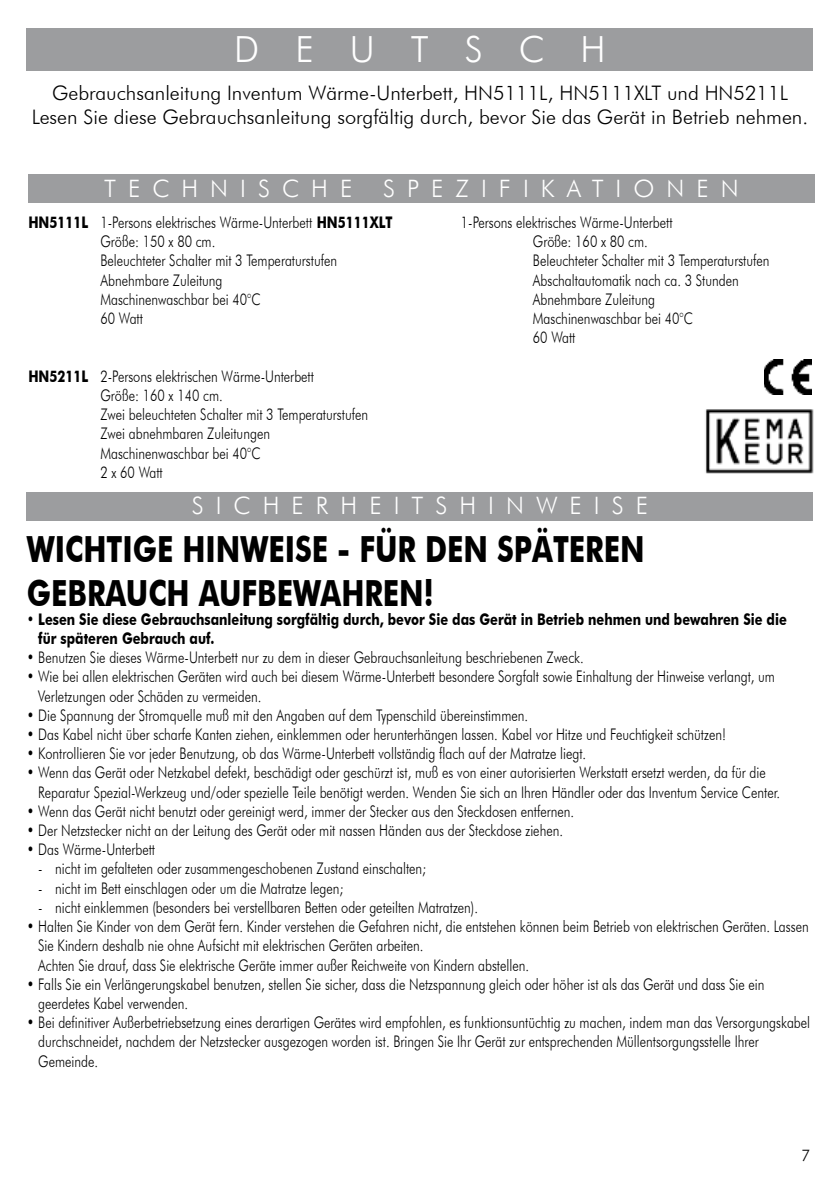
<style>
.page{position:relative;width:840px;height:1191px;background:#fff}
.page>*{position:absolute;margin:0;border:0;box-sizing:border-box;transform-origin:0 0}
.t1{font:700 36px/43.2px "Futura BT";color:#000;scale:.8 1}
.t2{font:300 36px "Futura BT";letter-spacing:1em;color:#fff}
.t3{font:300 24px "Futura BT";letter-spacing:.5em;color:#fff}
.t4{font:300 20px/24px "Futura BT";color:#000;text-align:center}
.t5{font:300 16px/19.2px "Futura BT";color:#000;scale:.8 1}
.t6{font:700 16px/19.2px "Futura BT";color:#000;scale:.8 1}
.t7{font:300 16px "Futura BT";color:#000}
.s1{font-weight:700}
</style>
<div class="page">
<div style="left:27px;top:28px;width:785px;height:43px;background:#9c9d9f"></div>
<div style="left:27px;top:492px;width:785px;height:28px;background:#9c9d9f"></div>
<div style="left:28px;top:174px;width:786px;height:29px;background:#9c9d9f"></div>
<img style="left:764px;top:360px;width:47px;height:34px">
<img style="left:705px;top:409px;width:109px;height:65px">
<h1 class="t2" style="left:234px;top:28px;width:373px">DEUTSCH</h1>
<p class="t4" style="left:32px;top:81px;width:777px">Gebrauchsanleitung Inventum Wärme-Unterbett, HN5111L, HN5111XLT und HN5211L<br>Lesen Sie diese Gebrauchsanleitung sorgfältig durch, bevor Sie das Gerät in Betrieb nehmen.</p>
<h2 class="t3" style="left:104px;top:174px;width:249px">TECHNISCHE</h2>
<h2 class="t3" style="left:383px;top:174px;width:357px">SPEZIFIKATIONEN</h2>
<p class="t5" style="left:28px;top:213px;width:456px"><span class="s1">HN5111L</span> 1-Persons elektrisches Wärme-Unterbett <span class="s1">HN5111XLT</span></p>
<p class="t5" style="left:460px;top:213px;width:266px">1-Persons elektrisches Wärme-Unterbett</p>
<p class="t5" style="left:100px;top:232px;width:145px">Größe: 150 x 80 cm.</p>
<p class="t5" style="left:532px;top:232px;width:145px">Größe: 160 x 80 cm.</p>
<p class="t5" style="left:100px;top:251px;width:297px">Beleuchteter Schalter mit 3 Temperaturstufen</p>
<p class="t5" style="left:532px;top:251px;width:297px">Beleuchteter Schalter mit 3 Temperaturstufen</p>
<p class="t5" style="left:100px;top:270px;width:154px">Abnehmbare Zuleitung</p>
<p class="t5" style="left:532px;top:270px;width:258px">Abschaltautomatik nach ca. 3 Stunden</p>
<p class="t5" style="left:100px;top:289px;width:201px">Maschinenwaschbar bei 40°C</p>
<p class="t5" style="left:532px;top:289px;width:154px">Abnehmbare Zuleitung</p>
<p class="t5" style="left:100px;top:309px;width:55px">60 Watt</p>
<p class="t5" style="left:532px;top:309px;width:201px">Maschinenwaschbar bei 40°C<br>60 Watt</p>
<p class="t5" style="left:100px;top:366px;width:336px;text-indent:-72px"><span class="s1">HN5211L</span> 2-Persons elektrischen Wärme-Unterbett<br>Größe: 160 x 140 cm.<br>Zwei beleuchteten Schalter mit 3 Temperaturstufen<br>Zwei abnehmbaren Zuleitungen<br>Maschinenwaschbar bei 40°C<br>2 x 60 Watt</p>
<h2 class="t3" style="left:192px;top:491px;width:457px">SICHERHEITSHINWEISE</h2>
<h1 class="t1" style="left:27px;top:527px;width:773px">WICHTIGE HINWEISE - FÜR DEN SPÄTEREN<br>GEBRAUCH AUFBEWAHREN!</h1>
<p class="t6" style="left:38px;top:609px;width:936px;text-indent:-11px">• Lesen Sie diese Gebrauchsanleitung sorgfältig durch, bevor Sie das Gerät in Betrieb nehmen und bewahren Sie die für späteren Gebrauch auf.</p>
<p class="t5" style="left:27px;top:648px;width:697px">• Benutzen Sie dieses Wärme-Unterbett nur zu dem in dieser Gebrauchsanleitung beschriebenen Zweck.</p>
<p class="t5" style="left:38px;top:667px;width:921px;text-indent:-11px">• Wie bei allen elektrischen Geräten wird auch bei diesem Wärme-Unterbett besondere Sorgfalt sowie Einhaltung der Hinweise verlangt, um<br>Verletzungen oder Schäden zu vermeiden.</p>
<p class="t5" style="left:27px;top:705px;width:627px">• Die Spannung der Stromquelle muß mit den Angaben auf dem Typenschild übereinstimmen.</p>
<p class="t5" style="left:27px;top:724px;width:874px">• Das Kabel nicht über scharfe Kanten ziehen, einklemmen oder herunterhängen lassen. Kabel vor Hitze und Feuchtigkeit schützen!</p>
<p class="t5" style="left:27px;top:744px;width:700px">• Kontrollieren Sie vor jeder Benutzung, ob das Wärme-Unterbett vollständig flach auf der Matratze liegt.</p>
<p class="t5" style="left:38px;top:763px;width:928px;text-indent:-11px">• Wenn das Gerät oder Netzkabel defekt, beschädigt oder geschürzt ist, muß es von einer autorisierten Werkstatt ersetzt werden, da für die<br>Reparatur Spezial-Werkzeug und/oder spezielle Teile benötigt werden. Wenden Sie sich an Ihren Händler oder das Inventum Service Center.</p>
<p class="t5" style="left:27px;top:801px;width:685px">• Wenn das Gerät nicht benutzt oder gereinigt werd, immer der Stecker aus den Steckdosen entfernen.</p>
<p class="t5" style="left:27px;top:820px;width:671px">• Der Netzstecker nicht an der Leitung des Gerät oder mit nassen Händen aus der Steckdose ziehen.</p>
<p class="t5" style="left:27px;top:840px;width:162px">• Das Wärme-Unterbett</p>
<p class="t5" style="left:38px;top:859px;width:486px">- nicht im gefalteten oder zusammengeschobenen Zustand einschalten;</p>
<p class="t5" style="left:38px;top:878px;width:382px">- nicht im Bett einschlagen oder um die Matratze legen;</p>
<p class="t5" style="left:38px;top:897px;width:551px">- nicht einklemmen (besonders bei verstellbaren Betten oder geteilten Matratzen).</p>
<p class="t5" style="left:38px;top:916px;width:964px;text-indent:-11px">• Halten Sie Kinder von dem Gerät fern. Kinder verstehen die Gefahren nicht, die entstehen können beim Betrieb von elektrischen Geräten. Lassen<br>Sie Kindern deshalb nie ohne Aufsicht mit elektrischen Geräten arbeiten.<br>Achten Sie drauf, dass Sie elektrische Geräte immer außer Reichweite von Kindern abstellen.</p>
<p class="t5" style="left:38px;top:974px;width:908px;text-indent:-11px">• Falls Sie ein Verlängerungskabel benutzen, stellen Sie sicher, dass die Netzspannung gleich oder höher ist als das Gerät und dass Sie ein geerdetes Kabel verwenden.</p>
<p class="t5" style="left:38px;top:1012px;width:965px;text-indent:-11px">• Bei definitiver Außerbetriebsetzung eines derartigen Gerätes wird empfohlen, es funktionsuntüchtig zu machen, indem man das Versorgungskabel durchschneidet, nachdem der Netzstecker ausgezogen worden ist. Bringen Sie Ihr Gerät zur entsprechenden Müllentsorgungsstelle Ihrer<br>Gemeinde.</p>
<p class="t7" style="left:800px;top:1145px;width:11px">7</p>
</div>
